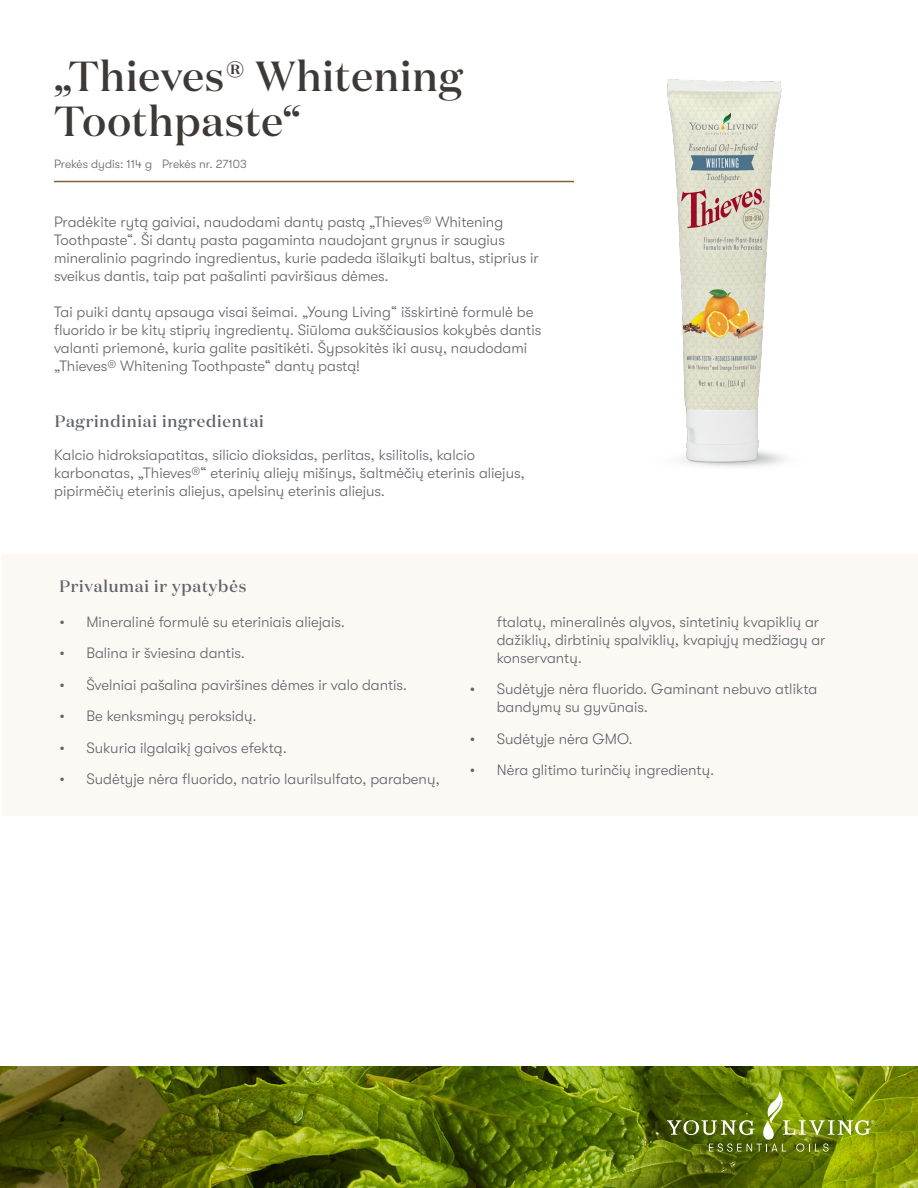
<style>
.page{position:relative;width:918px;height:1188px;background:#fff}
.page>*{position:absolute;margin:0;border:0;box-sizing:border-box;transform-origin:0 0}
.t1{font:500 42px/45px "Domaine Display";letter-spacing:.02em;color:#3d3936}
.t2{font:500 16.5px "Domaine Display";letter-spacing:.05em;color:#61646a}
.t3{font:300 15px/18px "GT Walsheim Pro";color:#61646a}
.t4{font:300 12px "GT Walsheim Pro";color:#61646a}
</style>
<div class="page">
<div style="left:2px;top:554px;width:916px;height:262px;background:#fcf8f4"></div>
<hr style="left:54px;top:181px;width:520px;height:1px;background:#80623b">
<img style="left:557px;top:79px;width:228px;height:388px">
<img style="left:0;top:1067px;width:918px;height:121px">
<svg style="left:667px;top:1092px;width:207px;height:60px;background:#73881c"></svg>
<h1 class="t1" style="left:54px;top:53px;width:410px">„Thieves® Whitening<br>Toothpaste“</h1>
<p class="t4" style="left:54px;top:157px;width:194px">Prekės dydis: 114 g Prekės nr. 27103</p>
<p class="t3" style="left:54px;top:213px;width:486px">Pradėkite rytą gaiviai, naudodami dantų pastą „Thieves® Whitening Toothpaste“. Ši dantų pasta pagaminta naudojant grynus ir saugius mineralinio pagrindo ingredientus, kurie padeda išlaikyti baltus, stiprius ir sveikus dantis, taip pat pašalinti paviršiaus dėmes.</p>
<p class="t3" style="left:54px;top:303px;width:489px">Tai puiki dantų apsauga visai šeimai. „Young Living“ išskirtinė formulė be fluorido ir be kitų stiprių ingredientų. Siūloma aukščiausios kokybės dantis valanti priemonė, kuria galite pasitikėti. Šypsokitės iki ausų, naudodami „Thieves® Whitening Toothpaste“ dantų pastą!</p>
<p class="t2" style="left:55px;top:411px;width:211px">Pagrindiniai ingredientai</p>
<p class="t3" style="left:54px;top:446px;width:472px">Kalcio hidroksiapatitas, silicio dioksidas, perlitas, ksilitolis, kalcio karbonatas, „Thieves®“ eterinių aliejų mišinys, šaltmėčių eterinis aliejus, pipirmėčių eterinis aliejus, apelsinų eterinis aliejus.</p>
<p class="t2" style="left:59px;top:576px;width:188px">Privalumai ir ypatybės</p>
<p class="t3" style="left:59px;top:613px;width:287px">• Mineralinė formulė su eteriniais aliejais.</p>
<p class="t3" style="left:59px;top:644px;width:187px">• Balina ir šviesina dantis.</p>
<p class="t3" style="left:59px;top:676px;width:349px">• Švelniai pašalina paviršines dėmes ir valo dantis.</p>
<p class="t3" style="left:59px;top:707px;width:199px">• Be kenksmingų peroksidų.</p>
<p class="t3" style="left:59px;top:739px;width:229px">• Sukuria ilgalaikį gaivos efektą.</p>
<p class="t3" style="left:59px;top:770px;width:382px">• Sudėtyje nėra fluorido, natrio laurilsulfato, parabenų,</p>
<p class="t3" style="left:497px;top:613px;width:330px">ftalatų, mineralinės alyvos, sintetinių kvapiklių ar dažiklių, dirbtinių spalviklių, kvapiųjų medžiagų ar konservantų.</p>
<p class="t3" style="left:497px;top:680px;width:322px;text-indent:-27px">• Sudėtyje nėra fluorido. Gaminant nebuvo atlikta bandymų su gyvūnais.</p>
<p class="t3" style="left:470px;top:730px;width:164px">• Sudėtyje nėra GMO.</p>
<p class="t3" style="left:470px;top:761px;width:246px">• Nėra glitimo turinčių ingredientų.</p>
</div>
